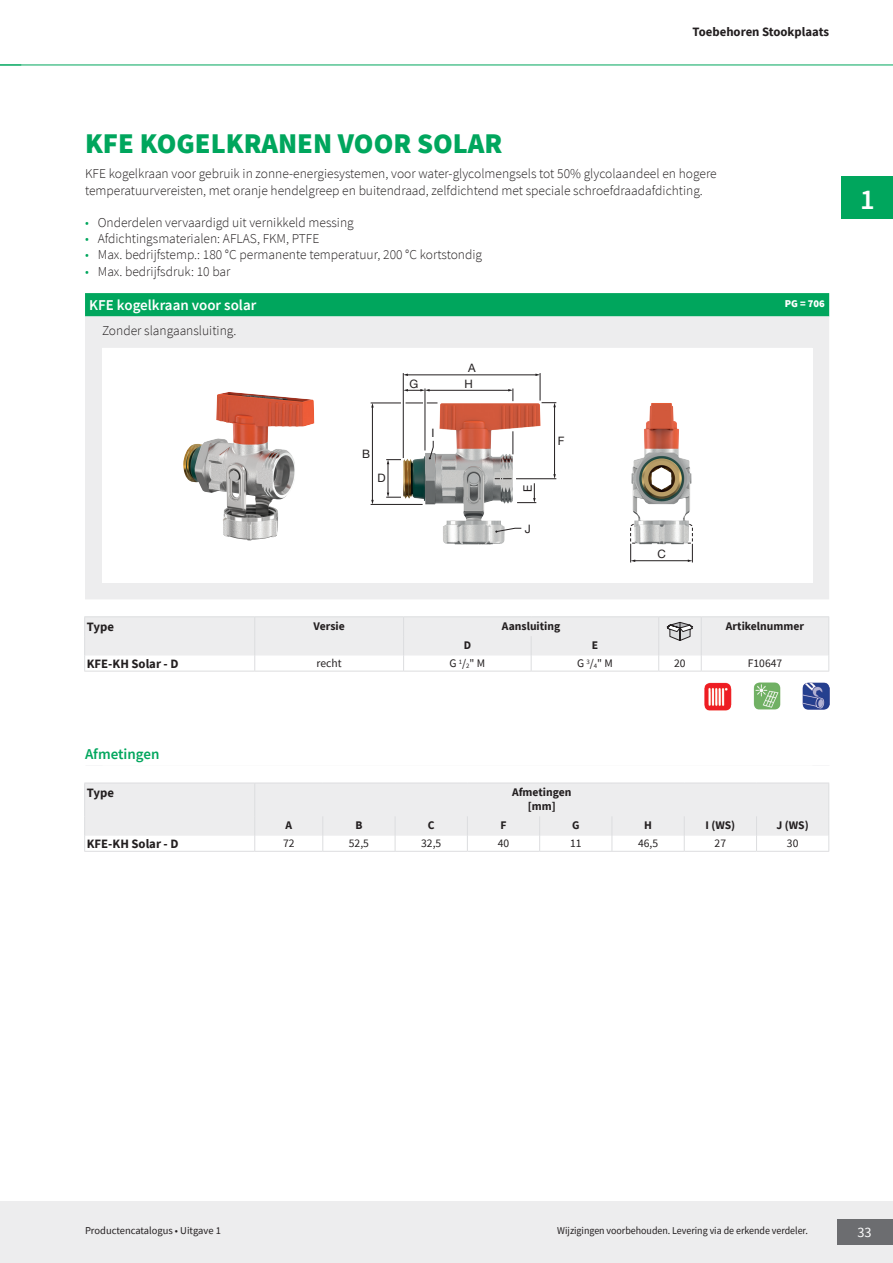
<style>
.page{position:relative;width:893px;height:1263px;background:#fff}
.page>*{position:absolute;margin:0;border:0;box-sizing:border-box;transform-origin:0 0}
.t1{font:900 28.5px "Source Sans Pro";color:#00a65d}
.t2{font:600 28.5px "Source Sans Pro";color:#fff}
.t3{font:600 15px "Source Sans Pro";color:#fff}
.t4{font:600 15px "Source Sans Pro";color:#00a65d}
.t5{font:14.25px "Source Sans Pro";color:#fff}
.t6{font:300 13.5px/16.2px "Source Sans Pro";color:#231f20}
.t7{font:700 12.75px "Source Sans Pro";color:#231f20}
.t8{font:700 11.7px/14px "Source Sans Pro";color:#231f20;text-align:center}
.t9{font:11.7px "Helvetica Neue LT Com";color:#231f20}
.t10{font:11.55px "Source Sans Pro";color:#231f20}
.t11{font:10.5px "Source Sans Pro";letter-spacing:-.005em;color:#231f20;scale:.95 1}
.t12{font:10.5px "Source Sans Pro";letter-spacing:-.005em;color:#231f20}
.t13{font:900 10.5px "Source Sans Pro";color:#fff}
.s1{color:#00a65d}
.s2{font-size:6.75px}
</style>
<div class="page">
<div style="left:0;top:1201px;width:893px;height:62px;background:#ededee"></div>
<div style="left:842px;top:176px;width:51px;height:43px;background:#00a65d"></div>
<div style="left:838px;top:1219px;width:55px;height:26px;background:#6c6d70"></div>
<hr style="left:0;top:65px;width:893px;height:1px;background:#00a65d">
<svg style="left:0;top:65px;width:21px;height:1px"></svg>
<div style="left:85px;top:293px;width:744px;height:23px;background:#00a65d"></div>
<div style="left:85px;top:316px;width:744px;height:283px;background:#ededee"></div>
<div style="left:102px;top:348px;width:710px;height:234px;background:#fff"></div>
<img style="left:183px;top:392px;width:112px;height:148px">
<img style="left:403px;top:403px;width:137px;height:141px">
<hr style="left:429px;top:390px;width:80px;height:1px;background:#231f20">
<svg style="left:404px;top:389px;width:26px;height:2px"></svg>
<hr style="left:407px;top:375px;width:129px;height:1px;background:#231f20">
<hr style="left:554px;top:406px;width:1px;height:69px;background:#231f20">
<hr style="left:388px;top:463px;width:1px;height:30px;background:#231f20">
<hr style="left:372px;top:407px;width:1px;height:94px;background:#231f20">
<svg style="left:429px;top:440px;width:4px;height:19px"></svg>
<svg style="left:495px;top:528px;width:27px;height:5px"></svg>
<svg style="left:495px;top:478px;width:41px;height:25px"></svg>
<hr style="left:425px;top:388px;width:1px;height:62px;background:#231f20">
<svg style="left:508px;top:388px;width:6px;height:13px"></svg>
<svg style="left:513px;top:431px;width:1px;height:23px"></svg>
<hr style="left:403px;top:373px;width:1px;height:85px;background:#231f20">
<svg style="left:535px;top:373px;width:21px;height:34px"></svg>
<hr style="left:516px;top:478px;width:40px;height:1px;background:#231f20">
<svg style="left:386px;top:459px;width:15px;height:5px"></svg>
<svg style="left:386px;top:493px;width:15px;height:5px"></svg>
<svg style="left:406px;top:403px;width:31px;height:1px"></svg>
<hr style="left:371px;top:403px;width:30px;height:1px;background:#231f20">
<hr style="left:371px;top:504px;width:52px;height:1px;background:#231f20">
<img style="left:631px;top:403px;width:60px;height:121px">
<svg style="left:630px;top:524px;width:63px;height:38px"></svg>
<hr style="left:84px;top:616px;width:171px;height:1px;background:#dcdddf">
<hr style="left:255px;top:616px;width:149px;height:1px;background:#dcdddf">
<hr style="left:404px;top:616px;width:127px;height:1px;background:#dcdddf">
<hr style="left:531px;top:616px;width:128px;height:1px;background:#dcdddf">
<hr style="left:659px;top:616px;width:42px;height:1px;background:#dcdddf">
<hr style="left:701px;top:616px;width:128px;height:1px;background:#dcdddf">
<hr style="left:84px;top:671px;width:171px;height:1px;background:#dcdddf">
<hr style="left:255px;top:671px;width:149px;height:1px;background:#dcdddf">
<hr style="left:404px;top:671px;width:127px;height:1px;background:#dcdddf">
<hr style="left:531px;top:671px;width:128px;height:1px;background:#dcdddf">
<hr style="left:659px;top:671px;width:42px;height:1px;background:#dcdddf">
<hr style="left:701px;top:671px;width:128px;height:1px;background:#dcdddf">
<svg style="left:84px;top:617px;width:745px;height:54px"></svg>
<img style="left:704px;top:683px;width:27px;height:27px">
<img style="left:753px;top:683px;width:27px;height:27px">
<img style="left:802px;top:683px;width:27px;height:27px">
<svg style="left:84px;top:783px;width:745px;height:68px"></svg>
<hr style="left:84px;top:851px;width:171px;height:1px;background:#dcdddf">
<hr style="left:255px;top:851px;width:68px;height:1px;background:#dcdddf">
<hr style="left:323px;top:851px;width:72px;height:1px;background:#dcdddf">
<hr style="left:395px;top:851px;width:72px;height:1px;background:#dcdddf">
<hr style="left:467px;top:851px;width:73px;height:1px;background:#dcdddf">
<hr style="left:540px;top:851px;width:72px;height:1px;background:#dcdddf">
<hr style="left:612px;top:851px;width:72px;height:1px;background:#dcdddf">
<hr style="left:684px;top:851px;width:72px;height:1px;background:#dcdddf">
<hr style="left:756px;top:851px;width:73px;height:1px;background:#dcdddf">
<p class="t7" style="left:693px;top:23px;width:138px">Toebehoren Stookplaats</p>
<h1 class="t1" style="left:85px;top:124px;width:419px">KFE KOGELKRANEN VOOR SOLAR</h1>
<p class="t6" style="left:85px;top:166px;width:633px">KFE kogelkraan voor gebruik in zonne-energiesystemen, voor water-glycolmengsels tot 50% glycolaandeel en hogere temperatuurvereisten, met oranje hendelgreep en buitendraad, zelfdichtend met speciale schroefdraadafdichting.</p>
<p class="t6" style="left:85px;top:214px;width:270px"><span class="s1">•</span> Onderdelen vervaardigd uit vernikkeld messing</p>
<p class="t6" style="left:85px;top:231px;width:236px"><span class="s1">•</span> Afdichtingsmaterialen: AFLAS, FKM, PTFE</p>
<p class="t6" style="left:85px;top:247px;width:399px"><span class="s1">•</span> Max. bedrijfstemp.: 180 °C permanente temperatuur, 200 °C kortstondig</p>
<p class="t6" style="left:85px;top:263px;width:147px"><span class="s1">•</span> Max. bedrijfsdruk: 10 bar</p>
<p class="t3" style="left:89px;top:295px;width:169px">KFE kogelkraan voor solar</p>
<p class="t13" style="left:785px;top:296px;width:42px">PG = 706</p>
<p class="t6" style="left:102px;top:323px;width:136px">Zonder slangaansluiting.</p>
<p class="t9" style="left:468px;top:361px;width:9px">A</p>
<p class="t9" style="left:362px;top:446px;width:9px">B</p>
<p class="t9" style="left:378px;top:471px;width:10px">D</p>
<p class="t9" style="left:410px;top:376px;width:10px">G</p>
<p class="t9" style="left:464px;top:376px;width:10px">H</p>
<p class="t9" style="left:432px;top:425px;width:5px">I</p>
<p class="t9" style="left:520px;top:492px;width:9px;rotate:-90deg">E</p>
<p class="t9" style="left:525px;top:522px;width:8px">J</p>
<p class="t9" style="left:558px;top:434px;width:8px">F</p>
<p class="t9" style="left:657px;top:547px;width:10px">C</p>
<p class="t7" style="left:87px;top:618px;width:29px">Type</p>
<p class="t8" style="left:314px;top:619px;width:33px">Versie</p>
<p class="t8" style="left:502px;top:619px;width:60px">Aansluiting</p>
<p class="t8" style="left:726px;top:619px;width:80px">Artikelnummer</p>
<p class="t8" style="left:464px;top:638px;width:9px">D</p>
<p class="t8" style="left:592px;top:638px;width:8px">E</p>
<p class="t7" style="left:87px;top:655px;width:93px">KFE-KH Solar - D</p>
<p class="t10" style="left:317px;top:656px;width:27px">recht</p>
<p class="t10" style="left:449px;top:656px;width:37px">G <sup>1</sup>/<span class="s2">2</span>" M</p>
<p class="t10" style="left:577px;top:656px;width:37px">G <sup>3</sup>/<span class="s2">4</span>" M</p>
<p class="t10" style="left:674px;top:656px;width:13px">20</p>
<p class="t10" style="left:748px;top:656px;width:36px">F10647</p>
<p class="t4" style="left:85px;top:744px;width:76px">Afmetingen</p>
<p class="t7" style="left:87px;top:784px;width:29px">Type</p>
<p class="t8" style="left:512px;top:785px;width:61px">Afmetingen [mm]</p>
<p class="t8" style="left:285px;top:818px;width:8px">A</p>
<p class="t8" style="left:355px;top:818px;width:9px">B</p>
<p class="t8" style="left:428px;top:818px;width:8px">C</p>
<p class="t8" style="left:500px;top:818px;width:8px">F</p>
<p class="t8" style="left:572px;top:818px;width:9px">G</p>
<p class="t8" style="left:644px;top:818px;width:9px">H</p>
<p class="t8" style="left:705px;top:818px;width:31px">I (WS)</p>
<p class="t8" style="left:777px;top:818px;width:34px">J (WS)</p>
<p class="t7" style="left:87px;top:835px;width:93px">KFE-KH Solar - D</p>
<p class="t10" style="left:283px;top:836px;width:13px">72</p>
<p class="t10" style="left:349px;top:836px;width:22px">52,5</p>
<p class="t10" style="left:421px;top:836px;width:22px">32,5</p>
<p class="t10" style="left:498px;top:836px;width:13px">40</p>
<p class="t10" style="left:570px;top:836px;width:13px">11</p>
<p class="t10" style="left:638px;top:836px;width:22px">46,5</p>
<p class="t10" style="left:715px;top:836px;width:13px">27</p>
<p class="t10" style="left:787px;top:836px;width:13px">30</p>
<h1 class="t2" style="left:860px;top:181px;width:16px">1</h1>
<p class="t12" style="left:85px;top:1224px;width:137px">Productencatalogus • Uitgave 1</p>
<p class="t11" style="left:557px;top:1224px;width:265px">Wijzigingen voorbehouden. Levering via de erkende verdeler.</p>
<p class="t5" style="left:857px;top:1223px;width:16px">33</p>
</div>
